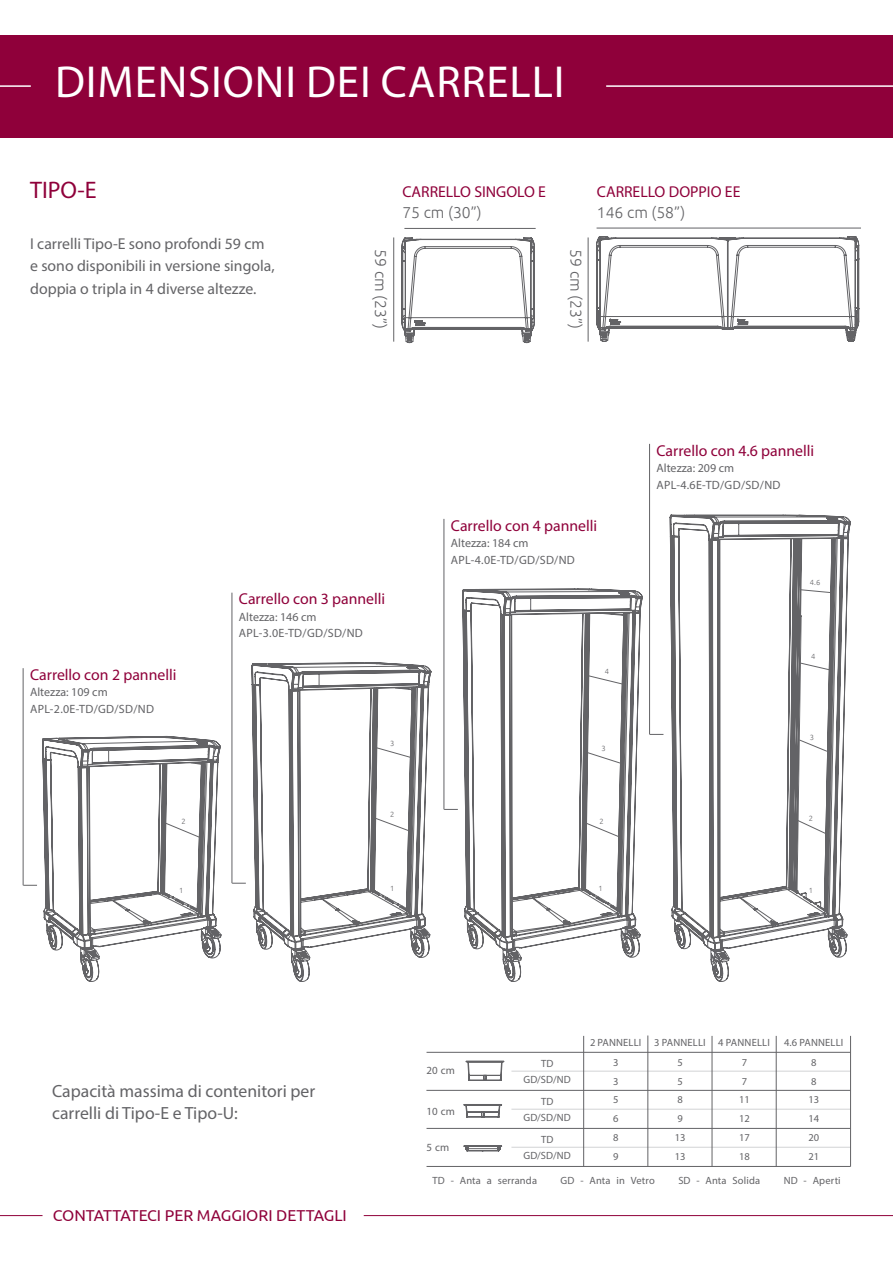
<style>
.page{position:relative;width:893px;height:1263px;background:#fff}
.page>*{position:absolute;margin:0;border:0;box-sizing:border-box;transform-origin:0 0}
.t1{font:45px "Myriad Pro";letter-spacing:.02em;color:#fff}
.t2{font:24px "Myriad Pro";color:#8f003a}
.t3{font:17.7px/22px "Myriad Pro";color:#636366}
.t4{font:15.75px "Myriad Pro";color:#8f003a}
.t5{font:15.75px/22.5px "Myriad Pro";color:#636366}
.t6{font:300 15.75px "Ubuntu";color:#636366}
.t7{font:15.75px "Ubuntu";color:#8f003a}
.t8{font:12px/16.5px "Myriad Pro";color:#636366}
.t9{font:10.95px "Myriad Pro";letter-spacing:.025em;color:#636366}
.t10{font:10.5px/18.8px "Myriad Pro";letter-spacing:.015em;color:#636366}
.t11{font:300 7.5px "Ubuntu";color:#636366}
</style>
<div class="page">
<div style="left:0;top:35px;width:893px;height:102px;background:#8f003a"></div>
<hr style="left:606px;top:85px;width:287px;height:2px;background:#fff">
<hr style="left:0;top:1215px;width:43px;height:1px;background:#8f003a">
<hr style="left:364px;top:1215px;width:529px;height:1px;background:#8f003a">
<hr style="left:0;top:85px;width:31px;height:2px;background:#fff">
<svg style="left:42px;top:490px;width:809px;height:492px"></svg>
<svg style="left:23px;top:885px;width:14px;height:1px"></svg>
<svg style="left:232px;top:883px;width:14px;height:1px"></svg>
<svg style="left:444px;top:809px;width:14px;height:1px"></svg>
<svg style="left:650px;top:734px;width:13px;height:1px"></svg>
<hr style="left:23px;top:668px;width:1px;height:217px;background:#636366">
<hr style="left:232px;top:593px;width:1px;height:290px;background:#636366">
<hr style="left:444px;top:519px;width:1px;height:290px;background:#636366">
<hr style="left:649px;top:444px;width:1px;height:290px;background:#636366">
<svg style="left:165px;top:823px;width:35px;height:15px"></svg>
<svg style="left:375px;top:818px;width:34px;height:13px"></svg>
<svg style="left:585px;top:822px;width:33px;height:15px"></svg>
<svg style="left:797px;top:820px;width:30px;height:14px"></svg>
<svg style="left:376px;top:747px;width:35px;height:11px"></svg>
<svg style="left:586px;top:752px;width:35px;height:12px"></svg>
<svg style="left:799px;top:740px;width:28px;height:12px"></svg>
<svg style="left:586px;top:675px;width:37px;height:10px"></svg>
<svg style="left:800px;top:663px;width:31px;height:7px"></svg>
<svg style="left:800px;top:589px;width:31px;height:4px"></svg>
<hr style="left:427px;top:1052px;width:423px;height:1px;background:#636366">
<hr style="left:511px;top:1071px;width:339px;height:1px;background:#d2d3d5">
<hr style="left:426px;top:1090px;width:424px;height:1px;background:#636366">
<hr style="left:511px;top:1109px;width:339px;height:1px;background:#d2d3d5">
<hr style="left:427px;top:1128px;width:423px;height:1px;background:#636366">
<hr style="left:511px;top:1147px;width:339px;height:1px;background:#d2d3d5">
<hr style="left:427px;top:1166px;width:423px;height:1px;background:#636366">
<hr style="left:583px;top:1036px;width:1px;height:130px;background:#636366">
<hr style="left:648px;top:1035px;width:1px;height:131px;background:#636366">
<hr style="left:712px;top:1036px;width:1px;height:130px;background:#636366">
<hr style="left:776px;top:1036px;width:1px;height:130px;background:#636366">
<hr style="left:850px;top:1036px;width:1px;height:130px;background:#636366">
<svg style="left:466px;top:1061px;width:38px;height:20px"></svg>
<svg style="left:464px;top:1145px;width:38px;height:7px"></svg>
<svg style="left:464px;top:1104px;width:38px;height:13px"></svg>
<svg style="left:596px;top:236px;width:263px;height:106px"></svg>
<hr style="left:597px;top:228px;width:264px;height:1px;background:#636366">
<hr style="left:588px;top:237px;width:1px;height:105px;background:#636366">
<hr style="left:404px;top:228px;width:132px;height:1px;background:#636366">
<hr style="left:393px;top:237px;width:1px;height:105px;background:#636366">
<svg style="left:401px;top:237px;width:134px;height:106px"></svg>
<h1 class="t1" style="left:55px;top:55px;width:511px">DIMENSIONI DEI CARRELLI</h1>
<h2 class="t2" style="left:30px;top:175px;width:68px">TIPO-E</h2>
<h3 class="t5" style="left:30px;top:232px;width:246px">I carrelli Tipo-E sono profondi 59 cm e sono disponibili in versione singola, doppia o tripla in 4 diverse altezze.</h3>
<h3 class="t6" style="left:390px;top:249px;width:81px;rotate:90deg">59 cm (23”)</h3>
<h3 class="t4" style="left:402px;top:182px;width:145px">CARRELLO SINGOLO E</h3>
<h3 class="t6" style="left:402px;top:202px;width:81px">75 cm (30”)</h3>
<h3 class="t6" style="left:586px;top:249px;width:81px;rotate:90deg">59 cm (23”)</h3>
<h3 class="t4" style="left:597px;top:182px;width:145px">CARRELLO DOPPIO EE</h3>
<h3 class="t6" style="left:597px;top:203px;width:90px">146 cm (58”)</h3>
<h3 class="t4" style="left:657px;top:441px;width:159px">Carrello con 4.6 pannelli</h3>
<p class="t8" style="left:657px;top:460px;width:125px">Altezza: 209 cm<br>APL-4.6E-TD/GD/SD/ND</p>
<h3 class="t4" style="left:451px;top:516px;width:148px">Carrello con 4 pannelli</h3>
<p class="t8" style="left:451px;top:535px;width:125px">Altezza: 184 cm<br>APL-4.0E-TD/GD/SD/ND</p>
<p class="t11" style="left:810px;top:578px;width:12px">4.6</p>
<h3 class="t4" style="left:239px;top:589px;width:148px">Carrello con 3 pannelli</h3>
<p class="t8" style="left:239px;top:608px;width:125px">Altezza: 146 cm<br>APL-3.0E-TD/GD/SD/ND</p>
<p class="t11" style="left:811px;top:652px;width:6px">4</p>
<h3 class="t4" style="left:30px;top:665px;width:148px">Carrello con 2 pannelli</h3>
<p class="t8" style="left:30px;top:684px;width:125px">Altezza: 109 cm<br>APL-2.0E-TD/GD/SD/ND</p>
<p class="t11" style="left:605px;top:667px;width:6px">4</p>
<p class="t11" style="left:390px;top:738px;width:6px">3</p>
<p class="t11" style="left:601px;top:744px;width:6px">3</p>
<p class="t11" style="left:810px;top:733px;width:6px">3</p>
<p class="t11" style="left:181px;top:817px;width:6px">2</p>
<p class="t11" style="left:390px;top:809px;width:6px">2</p>
<p class="t11" style="left:599px;top:817px;width:6px">2</p>
<p class="t11" style="left:809px;top:814px;width:6px">2</p>
<p class="t11" style="left:179px;top:886px;width:6px">1</p>
<p class="t11" style="left:390px;top:884px;width:6px">1</p>
<p class="t11" style="left:598px;top:884px;width:6px">1</p>
<p class="t11" style="left:809px;top:886px;width:6px">1</p>
<h3 class="t3" style="left:52px;top:1080px;width:265px">Capacità massima di contenitori per carrelli di Tipo-E e Tipo-U:</h3>
<h3 class="t7" style="left:53px;top:1205px;width:296px">CONTATTATECI PER MAGGIORI DETTAGLI</h3>
<p class="t10" style="left:590px;top:1033px;width:181px">2 PANNELLI 3 PANNELLI 4 PANNELLI</p>
<p class="t10" style="left:784px;top:1033px;width:61px">4.6 PANNELLI</p>
<p class="t9" style="left:426px;top:1064px;width:30px">20 cm</p>
<p class="t10" style="left:613px;top:1053px;width:7px;text-align:justify">3<br>3<br>5<br>6<br>8<br>9</p>
<p class="t10" style="left:675px;top:1053px;width:12px">5<br>5<br>8<br>9<br>13<br>13</p>
<p class="t10" style="left:739px;top:1053px;width:12px">7<br>7<br>11<br>12<br>17<br>18</p>
<p class="t10" style="left:808px;top:1053px;width:12px">8<br>8<br>13<br>14<br>20<br>21</p>
<p class="t10" style="left:523px;top:1055px;width:49px;line-height:16.5px;text-align:center">TD<br>GD/SD/ND</p>
<p class="t10" style="left:523px;top:1093px;width:49px;line-height:16.5px;text-align:center">TD<br>GD/SD/ND</p>
<p class="t10" style="left:523px;top:1131px;width:49px;line-height:16.5px;text-align:center">TD<br>GD/SD/ND</p>
<p class="t9" style="left:426px;top:1104px;width:30px">10 cm</p>
<p class="t9" style="left:427px;top:1140px;width:24px">5 cm</p>
<p class="t10" style="left:432px;top:1171px;width:106px">TD - Anta a serranda</p>
<p class="t10" style="left:561px;top:1171px;width:96px">GD - Anta in Vetro</p>
<p class="t10" style="left:678px;top:1171px;width:83px">SD - Anta Solida</p>
<p class="t10" style="left:784px;top:1171px;width:59px">ND - Aperti</p>
</div>
